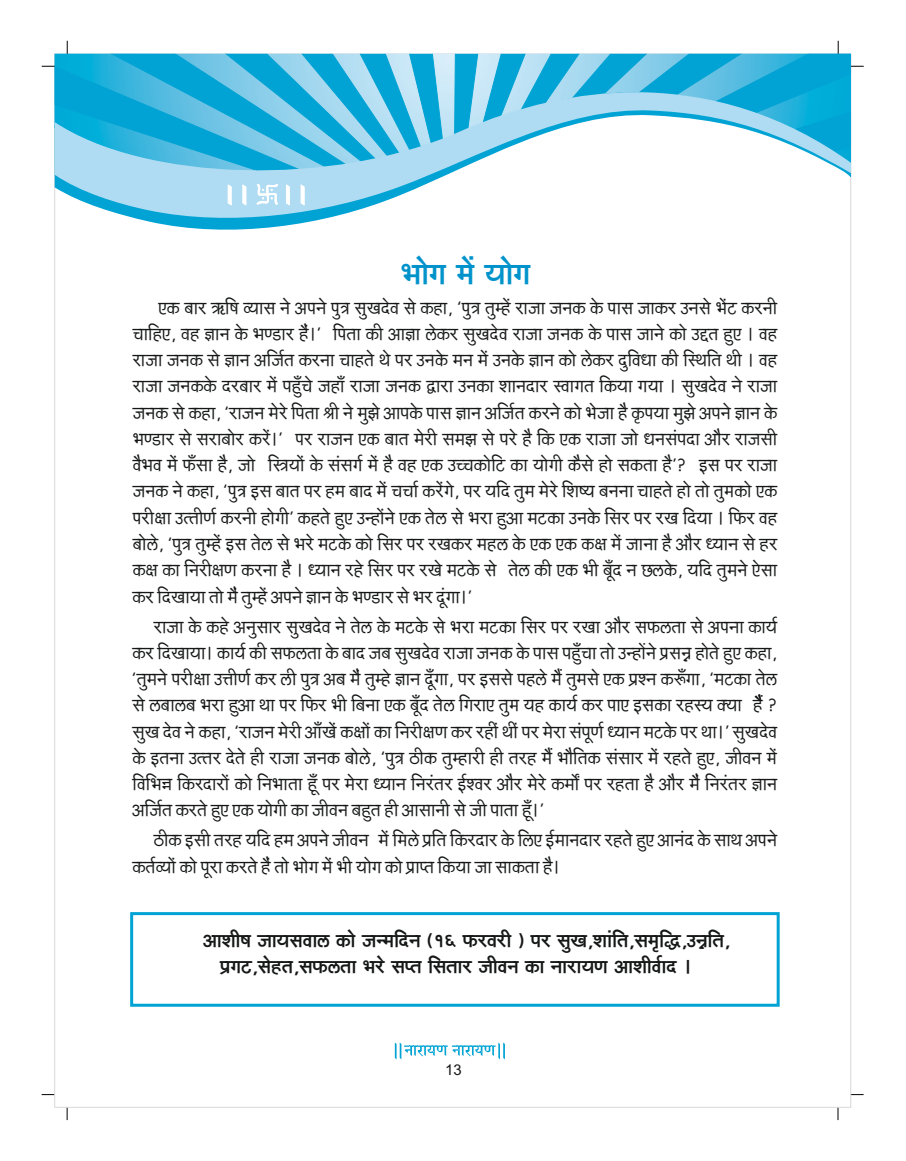
<style>
.page{position:relative;width:906px;height:1161px;background:#fff}
.page>*{position:absolute;margin:0;border:0;box-sizing:border-box;transform-origin:0 0}
.t1{font:36px "APS DV Prakash Bold";color:#0093cb}
.t2{font:22.5px/26px "APS DV Prakash Bold";color:#151616}
.t3{font:21px/26.2px "APS DV Prakash Normal";color:#151616;text-align:justify}
.t4{font:14.85px "Arial";color:#151616}
</style>
<div class="page">
<svg style="left:837px;top:1094px;width:26px;height:26px"></svg>
<svg style="left:42px;top:1094px;width:26px;height:26px"></svg>
<svg style="left:97px;top:207px;width:754px;height:20px"></svg>
<img style="left:254px;top:207px;width:27px;height:1px">
<svg style="left:42px;top:41px;width:821px;height:166px"></svg>
<svg style="left:395px;top:1042px;width:110px;height:17px"></svg>
<div style="left:130px;top:912px;width:649px;height:95px;border:3px solid #00a3d4"></div>
<h1 class="t1" style="left:401px;top:255px;width:131px">Yeesie ceW Ùeesie</h1>
<p class="t3" style="left:133px;top:296px;width:646px;text-indent:26px">Skeâ yeej $e+ef&lt;e kÙeeme ves Deheves heg$e megKeoske mes keâne, ‘heg$e legcnsb jepee pevekeâ kesâ heeme peekeâj Gvemes Yesbš keâjveer ÛeeefnS, ken %eeve kesâ YeC[ej nwb~’ efhelee keâer Dee%ee }skeâj megKeoske jepee pevekeâ kesâ heeme peeves keâes Göle ngS ~ ken jepee pevekeâ mes %eeve Deefpe&amp;le keâjvee Ûeenles Les hej Gvekesâ ceve cesb Gvekesâ %eeve keâes }skeâj ogefkeOee keâer efmLeefle Leer ~ ken jepee pevekeâkesâ ojyeej cesb hengBÛes peneB jepee pevekeâ Éeje Gvekeâe Meeveoej mkeeiele efkeâÙee ieÙee ~ megKeoske ves jepee pevekeâ mes keâne, ‘jepeve cesjs efhelee ßeer ves cegPes Deehekesâ heeme %eeve Deefpe&amp;le keâjves keâes Yespee nw ke=âheÙee cegPes Deheves %eeve kesâ YeC[ej mes mejeyeesj keâjsb~’ hej jepeve Skeâ yeele cesjer mecePe mes hejs nw efkeâ Skeâ jepee pees Oevemebheoe Deewj jepemeer kewYeke cesb HeâBmee nw, pees efŒeÙeesb kesâ mebmeie&amp; cesb nw ken Skeâ GÛÛekeâesefš keâe Ùeesieer keâwmes nes mekeâlee nw’? Fme hej jepee pevekeâ ves keâne, ‘heg$e Fme yeele hej nce yeeo cesb ÛeÛee&amp; keâjsbies, hej Ùeefo legce cesjs efMe&lt;Ùe yevevee Ûeenles nes lees legcekeâes Skeâ hejer#ee GlleerCe&amp; keâjveer nesieer’ keânles ngS Gvnesbves Skeâ les} mes Yeje ngDee ceškeâe Gvekesâ efmej hej jKe efoÙee ~ efHeâj ken yees}s, ‘heg$e legcnsb Fme les} mes Yejs ceškesâ keâes efmej hej jKekeâj cen} kesâ Skeâ Skeâ keâ#e cesb peevee nw Deewj OÙeeve mes nj keâ#e keâe efvejer#eCe keâjvee nw ~ OÙeeve jns efmej hej jKes ceškesâ mes les} keâer Skeâ Yeer yetBo ve Ú}kesâ, Ùeefo legceves Ssmee keâj efoKeeÙee lees cewb legcnsb Deheves %eeve kesâ YeC[ej mes Yej otbiee~’</p>
<p class="t3" style="left:133px;top:615px;width:646px;text-indent:21px">jepee kesâ keâns Devegmeej megKeoske ves les} kesâ ceškesâ mes Yeje ceškeâe efmej hej jKee Deewj meHeâ}lee mes Dehevee keâeÙe&amp; keâj efoKeeÙee~ keâeÙe&amp; keâer meHeâ}lee kesâ yeeo peye megKeoske jepee pevekeâ kesâ heeme hengBÛee lees GvneWves heÇmeve&gt; nesles ngS keâne, ‘legceves hejer#ee GòeerCe&amp; keâj }er heg$e Deye cewb legcns %eeve otBiee, hej Fmemes hen}s ceQ legcemes Skeâ heÇMve keâ™Biee, ‘ceškeâe les} mes }yee}ye Yeje ngDee Lee hej efHeâj Yeer efyevee Skeâ yetBo les} efiejeS legce Ùen keâeÙe&amp; keâj heeS Fmekeâe jnmÙe keäÙee nQw ? megKe oske ves keâne, ‘jepeve cesjer DeeBKesb keâ#eesb keâe efvejer#eCe keâj jnerb Leerb hej cesje mebhetCe&amp; OÙeeve ceškesâ hej Lee~’ megKeoske kesâ Flevee Gllej osles ner jepee pevekeâ yees}s, ‘heg$e "erkeâ legcnejer ner lejn ceQ Yeeweflekeâ mebmeej cesb jnles ngS, peerkeve cesb efkeefYeVe efkeâjoejesb keâes efveYeelee ntB hej cesje OÙeeve efvejblej F&amp;Mkej Deewj cesjs keâceeX hej jnlee nw Deewj cewb efvejblej %eeve Deefpe&amp;le keâjles ngS Skeâ Ùeesieer keâe peerkeve yengle ner Deemeeveer mes peer heelee ntB~’</p>
<p class="t3" style="left:133px;top:828px;width:646px;text-indent:21px">"erkeâ Fmeer lejn Ùeefo nce Deheves peerkeve cesb efce}s heÇefle efkeâjoej kesâ ef}S F&amp;ceeveoej jnles ngS Deevebo kesâ meeLe Deheves keâle&amp;kÙeesb keâes hetje keâjles nwb lees Yeesie cesb Yeer Ùeesie keâes heÇehle efkeâÙee pee meekeâlee nw~</p>
<p class="t2" style="left:220px;top:929px;width:511px;text-indent:-17px">DeeMeer&lt;e peeÙemekee} keâes pevceefove (16 Heâjkejer ) hej megKe,Meebefle,mece=efæ,Gve&gt;efle, heÇieš,mesnle,meHeâ}lee Yejs mehle efmeleej peerkeve keâe veejeÙeCe DeeMeerke&amp;eo ~</p>
<p class="t4" style="left:445px;top:1064px;width:18px">13</p>
</div>
